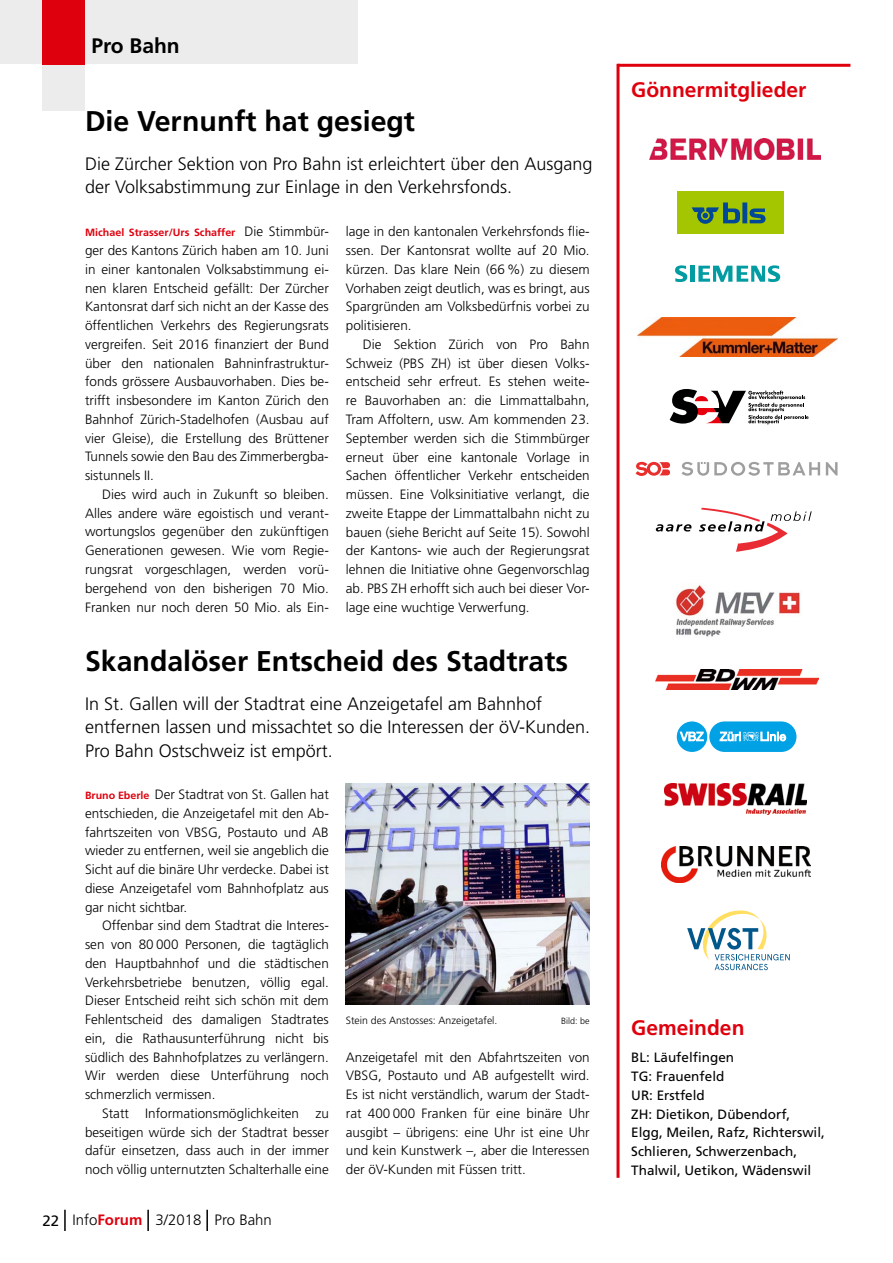
<style>
.page{position:relative;width:893px;height:1263px;background:#fff}
.page>*{position:absolute;margin:0;border:0;box-sizing:border-box;transform-origin:0 0}
.t1{font:700 28.5px "Frutiger";color:#000}
.t2{font:700 21px "Frutiger";color:#df000e}
.t3{font:700 21px "Frutiger";color:#000}
.t4{font:300 18px/23.2px "Frutiger";color:#000}
.t5{font:300 15px "Frutiger";color:#000}
.t6{font:300 13.5px/18.8px "Frutiger";color:#000}
.t7{font:13.5px/18.8px "Frutiger LT Std";color:#000}
.t8{font:700 10.5px "Frutiger";color:#df000e}
.t9{font:300 10.5px "Frutiger";color:#000}
.t10{font:300 9px "Frutiger";color:#000}
.s1{font-weight:300;font-size:13.5px;color:#000}
.s2{font-weight:700;font-size:10.5px;color:#df000e}
.s3{font-weight:400}
.s4{font-weight:700;color:#df000e}
</style>
<div class="page">
<div style="left:43px;top:0;width:42px;height:111px;background:#ececec"></div>
<div style="left:0;top:0;width:357px;height:64px;background:#ececec"></div>
<div style="left:43px;top:0;width:42px;height:64px;background:#df000e"></div>
<img style="left:655px;top:669px;width:163px;height:21px">
<svg style="left:635px;top:462px;width:35px;height:14px"></svg>
<svg style="left:681px;top:462px;width:139px;height:14px"></svg>
<svg style="left:826px;top:462px;width:11px;height:13px"></svg>
<img style="left:649px;top:138px;width:171px;height:21px">
<hr style="left:616px;top:64px;width:3px;height:1114px;background:#df000e">
<svg style="left:656px;top:524px;width:35px;height:7px"></svg>
<svg style="left:699px;top:508px;width:113px;height:44px"></svg>
<img style="left:638px;top:318px;width:200px;height:39px">
<svg style="left:675px;top:265px;width:12px;height:17px"></svg>
<hr style="left:690px;top:266px;width:4px;height:16px;background:#009ca2">
<svg style="left:698px;top:265px;width:82px;height:17px"></svg>
<div style="left:709px;top:721px;width:87px;height:31px;background:#00a1e5;border-radius:15px"></div>
<div style="left:677px;top:721px;width:30px;height:31px;background:#00a1e5;border-radius:50%"></div>
<svg style="left:680px;top:732px;width:24px;height:9px"></svg>
<svg style="left:720px;top:732px;width:66px;height:9px"></svg>
<svg style="left:670px;top:389px;width:139px;height:35px"></svg>
<img style="left:675px;top:585px;width:126px;height:52px">
<img style="left:664px;top:784px;width:142px;height:30px">
<hr style="left:618px;top:64px;width:232px;height:3px;background:#df000e">
<img style="left:662px;top:846px;width:148px;height:37px">
<div style="left:677px;top:191px;width:107px;height:43px;background:#a4c600"></div>
<svg style="left:692px;top:202px;width:73px;height:22px"></svg>
<svg style="left:687px;top:910px;width:103px;height:60px"></svg>
<hr style="left:64px;top:1210px;width:2px;height:21px;background:#000">
<hr style="left:147px;top:1210px;width:2px;height:21px;background:#000">
<hr style="left:206px;top:1210px;width:2px;height:21px;background:#000">
<img style="left:346px;top:784px;width:244px;height:220px">
<h2 class="t3" style="left:91px;top:33px;width:90px">Pro Bahn</h2>
<h1 class="t1" style="left:85px;top:105px;width:331px">Die Vernunft hat gesiegt</h1>
<h3 class="t4" style="left:85px;top:152px;width:509px">Die Zürcher Sektion von Pro Bahn ist erleichtert über den Ausgang der Volksabstimmung zur Einlage in den Verkehrsfonds.</h3>
<p class="t8" style="left:85px;top:227px;width:245px">Michael Strasser/Urs Schaffer <span class="s1">Die Stimmbür-</span></p>
<p class="t6" style="left:85px;top:241px;width:245px;text-align:justify">ger des Kantons Zürich haben am 10. Juni in einer kantonalen Volksabstimmung ei&shy;nen klaren Entscheid gefällt: Der Zürcher Kantonsrat darf sich nicht an der Kasse des öffentlichen Verkehrs des Regierungsrats vergreifen. Seit 2016 finanziert der Bund über den nationalen Bahninfrastruktur&shy;fonds grössere Ausbauvorhaben. Dies be&shy;trifft insbesondere im Kanton Zürich den Bahnhof Zürich-Stadelhofen (Ausbau auf vier Gleise), die Erstellung des Brüttener Tunnels sowie den Bau des Zimmerbergba&shy;sistunnels II.</p>
<p class="t6" style="left:85px;top:485px;width:245px;text-indent:17px">Dies wird auch in Zukunft so bleiben.<br>Alles andere wäre egoistisch und verant&shy;wortungslos gegenüber den zukünftigen Generationen gewesen. Wie vom Regie&shy;rungsrat vorgeschlagen, werden vorü&shy;bergehend von den bisherigen 70 Mio.<br>Franken nur noch deren 50 Mio. als Ein-</p>
<p class="t6" style="left:346px;top:222px;width:245px">lage in den kantonalen Verkehrsfonds flie&shy;ssen. Der Kantonsrat wollte auf 20 Mio. kürzen. Das klare Nein (66 %) zu diesem Vorhaben zeigt deutlich, was es bringt, aus Spargründen am Volksbedürfnis vorbei zu politisieren.</p>
<p class="t6" style="left:346px;top:335px;width:245px;text-indent:17px">Die Sektion Zürich von Pro Bahn Schweiz (PBS ZH) ist über diesen Volks&shy;entscheid sehr erfreut. Es stehen weite&shy;re Bauvorhaben an: die Limmattalbahn, Tram Affoltern, usw. Am kommenden 23.<br>September werden sich die Stimmbürger erneut über eine kantonale Vorlage in Sachen öffentlicher Verkehr entscheiden müssen. Eine Volksinitiative verlangt, die zweite Etappe der Limmattalbahn nicht zu bauen (siehe Bericht auf Seite 15). Sowohl der Kantons- wie auch der Regierungsrat lehnen die Initiative ohne Gegenvorschlag ab. PBS ZH erhofft sich auch bei dieser Vor&shy;lage eine wuchtige Verwerfung.</p>
<h1 class="t1" style="left:85px;top:645px;width:485px">Skandalöser Entscheid des Stadtrats</h1>
<h3 class="t4" style="left:85px;top:692px;width:503px">In St. Gallen will der Stadtrat eine Anzeigetafel am Bahnhof entfernen lassen und missachtet so die Interessen der öV-Kunden.<br>Pro Bahn Ostschweiz ist empört.</h3>
<p class="t6" style="left:85px;top:785px;width:245px;text-align:justify"><span class="s2">Bruno Eberle</span> Der Stadtrat von St. Gallen hat entschieden, die Anzeigetafel mit den Ab&shy;fahrtszeiten von VBSG, Postauto und AB wieder zu entfernen, weil sie angeblich die Sicht auf die binäre Uhr verdecke. Dabei ist diese Anzeigetafel vom Bahnhofplatz aus gar nicht sichtbar.</p>
<p class="t6" style="left:85px;top:916px;width:245px;text-indent:17px">Offenbar sind dem Stadtrat die Interes&shy;sen von 80 000 Personen, die tagtäglich den Hauptbahnhof und die städtischen Verkehrsbetriebe benutzen, völlig egal.<br>Dieser Entscheid reiht sich schön mit dem Fehlentscheid des damaligen Stadtrates ein, die Rathausunterführung nicht bis südlich des Bahnhofplatzes zu verlängern.<br>Wir werden diese Unterführung noch schmerzlich vermissen.</p>
<p class="t6" style="left:85px;top:1104px;width:245px;text-align:justify;text-indent:17px">Statt Informationsmöglichkeiten zu beseitigen würde sich der Stadtrat besser dafür einsetzen, dass auch in der immer noch völlig unternutzten Schalterhalle eine</p>
<p class="t9" style="left:346px;top:1014px;width:151px">Stein des Anstosses: Anzeigetafel.</p>
<p class="t10" style="left:561px;top:1016px;width:30px">Bild: be</p>
<p class="t6" style="left:346px;top:1047px;width:245px">Anzeigetafel mit den Abfahrtszeiten von VBSG, Postauto und AB aufgestellt wird.<br>Es ist nicht verständlich, warum der Stadt&shy;rat 400 000 Franken für eine binäre Uhr ausgibt – übrigens: eine Uhr ist eine Uhr und kein Kunstwerk –, aber die Interessen der öV-Kunden mit Füssen tritt.</p>
<p class="t5" style="left:43px;top:1211px;width:231px"><span class="s3">22</span> Info<span class="s4">Forum</span> 3/2018 Pro Bahn</p>
<h2 class="t2" style="left:631px;top:77px;width:177px">Gönnermitglieder</h2>
<h2 class="t2" style="left:631px;top:1015px;width:115px">Gemeinden</h2>
<p class="t7" style="left:631px;top:1048px;width:195px">BL: Läufelfingen<br>TG: Frauenfeld<br>UR: Erstfeld<br>ZH: Dietikon, Dübendorf,<br>Elgg, Meilen, Rafz, Richterswil,<br>Schlieren, Schwerzenbach,<br>Thalwil, Uetikon, Wädenswil</p>
</div>
